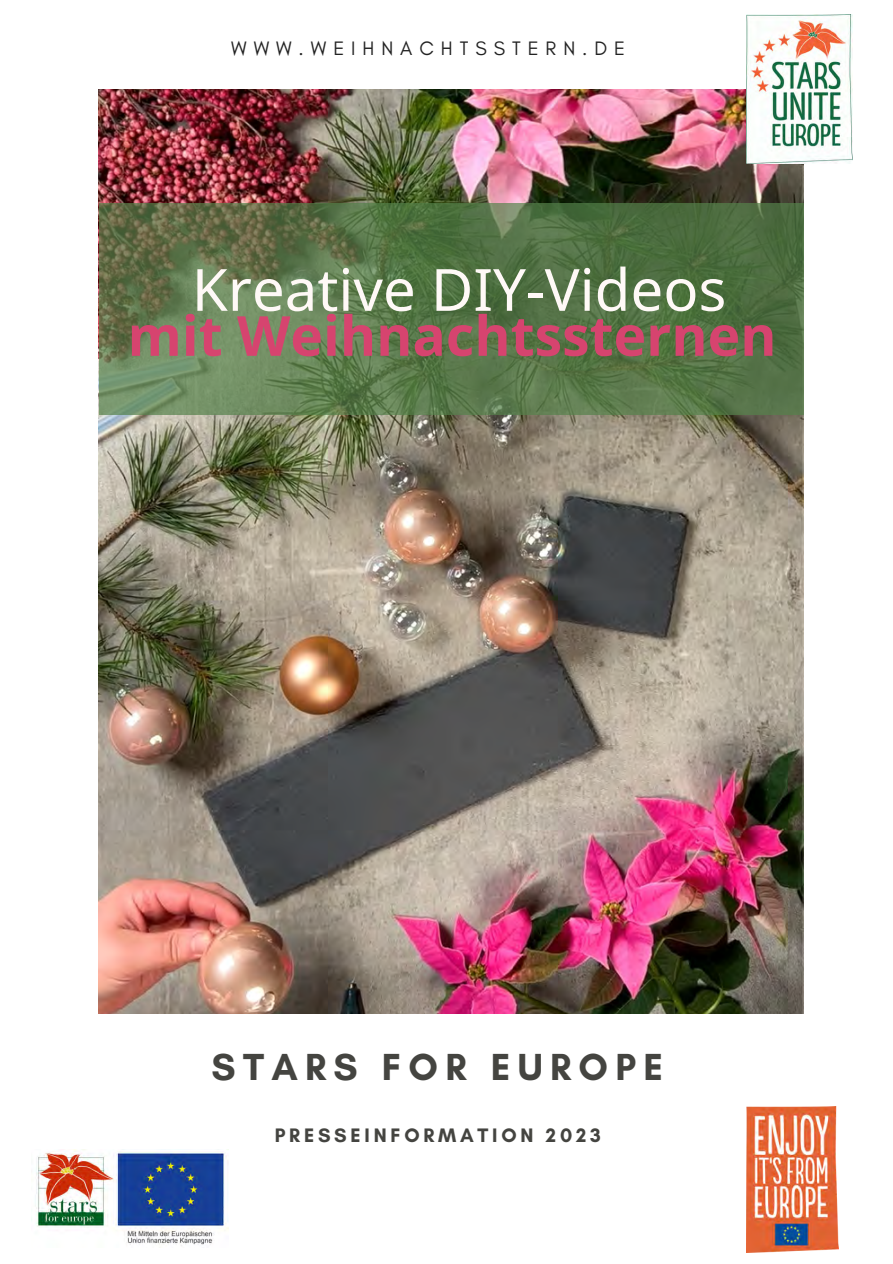
<style>
.page{position:relative;width:893px;height:1264px;background:#fff}
.page>*{position:absolute;margin:0;border:0;box-sizing:border-box;transform-origin:0 0}
.t1{font:58.2px "Noto Sans";color:#fff9f7}
.t2{font:700 55.2px "Noto Sans";color:#d6446f}
.t3{font:700 38.4px "Glacial Indifference";letter-spacing:.19em;color:#444440}
.t4{font:700 19.95px "Glacial Indifference";letter-spacing:.19em;color:#444440}
.t5{font:19.8px "Glacial Indifference";letter-spacing:.35em;color:#222}
</style>
<div class="page">
<img style="left:99px;top:89px;width:704px;height:924px">
<svg style="left:99px;top:203px;width:704px;height:212px;background:#5b774a"></svg>
<img style="left:746px;top:1106px;width:92px;height:146px">
<img style="left:746px;top:14px;width:106px;height:150px">
<img style="left:31px;top:1149px;width:197px;height:97px">
<p class="t5" style="left:231px;top:36px;width:395px">WWW.WEIHNACHTSSTERN.DE</p>
<p class="t1" style="left:192px;top:249px;width:536px">Kreative DIY-Videos</p>
<p class="t2" style="left:127px;top:297px;width:650px">mit Weihnachtssternen</p>
<p class="t3" style="left:211px;top:1043px;width:453px">STARS FOR EUROPE</p>
<p class="t4" style="left:275px;top:1123px;width:327px">PRESSEINFORMATION 2023</p>
</div>
